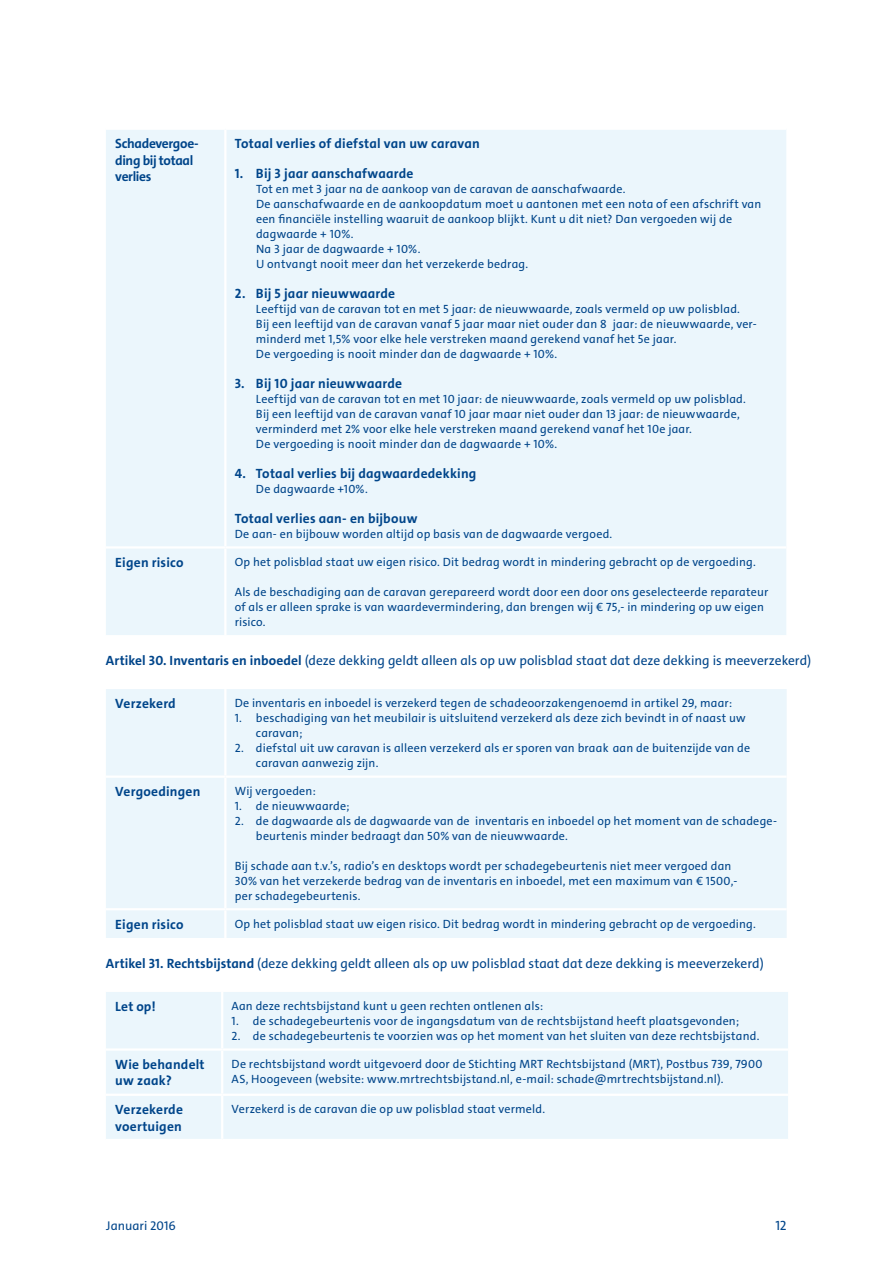
<style>
.page{position:relative;width:893px;height:1263px;background:#fff}
.page>*{position:absolute;margin:0;border:0;box-sizing:border-box;transform-origin:0 0}
.t1{font:700 13.5px/16.5px "The Sans C4 s";letter-spacing:.015em;color:#00458a}
.t2{font:13.5px "The Sans C4 s";color:#00458a}
.t3{font:700 13.5px/16.5px "The Sans C4 s";letter-spacing:-.025em;color:#00458a}
.t4{font:12.75px "The Sans C4 s";letter-spacing:-.005em;color:#00458a}
.t5{font:12px/15px "The Sans C4 s";letter-spacing:.015em;color:#00458a}
.s1{font-weight:700}
</style>
<div class="page">
<div style="left:106px;top:130px;width:680px;height:505px;background:#ebf6fc"></div>
<hr style="left:224px;top:130px;width:2px;height:416px;background:#fff">
<hr style="left:106px;top:546px;width:119px;height:3px;background:#fff">
<hr style="left:225px;top:546px;width:561px;height:3px;background:#fff">
<hr style="left:224px;top:549px;width:2px;height:86px;background:#fff">
<div style="left:106px;top:689px;width:681px;height:249px;background:#ebf6fc"></div>
<hr style="left:224px;top:689px;width:2px;height:86px;background:#fff">
<hr style="left:106px;top:775px;width:119px;height:3px;background:#fff">
<hr style="left:225px;top:775px;width:562px;height:3px;background:#fff">
<hr style="left:224px;top:778px;width:2px;height:130px;background:#fff">
<hr style="left:106px;top:908px;width:119px;height:2px;background:#fff">
<hr style="left:225px;top:908px;width:562px;height:2px;background:#fff">
<hr style="left:224px;top:910px;width:2px;height:28px;background:#fff">
<div style="left:106px;top:992px;width:682px;height:147px;background:#ebf6fc"></div>
<hr style="left:221px;top:992px;width:2px;height:56px;background:#fff">
<hr style="left:106px;top:1048px;width:116px;height:3px;background:#fff">
<hr style="left:222px;top:1048px;width:566px;height:3px;background:#fff">
<hr style="left:221px;top:1051px;width:2px;height:43px;background:#fff">
<hr style="left:106px;top:1094px;width:116px;height:2px;background:#fff">
<hr style="left:222px;top:1094px;width:566px;height:2px;background:#fff">
<hr style="left:221px;top:1096px;width:2px;height:43px;background:#fff">
<p class="t3" style="left:115px;top:135px;width:85px">Schadevergoe&shy;ding bij totaal verlies</p>
<p class="t1" style="left:235px;top:135px;width:247px">Totaal verlies of diefstal van uw caravan</p>
<p class="t1" style="left:235px;top:165px;width:180px">1. Bij 3 jaar aanschafwaarde</p>
<p class="t5" style="left:256px;top:182px;width:507px">Tot en met 3 jaar na de aankoop van de caravan de aanschafwaarde.<br>De aanschafwaarde en de aankoopdatum moet u aantonen met een nota of een afschrift van een financiële instelling waaruit de aankoop blijkt. Kunt u dit niet? Dan vergoeden wij de dagwaarde + 10%.<br>Na 3 jaar de dagwaarde + 10%.<br>U ontvangt nooit meer dan het verzekerde bedrag.</p>
<p class="t1" style="left:235px;top:285px;width:162px">2. Bij 5 jaar nieuwwaarde</p>
<p class="t5" style="left:256px;top:302px;width:502px">Leeftijd van de caravan tot en met 5 jaar: de nieuwwaarde, zoals vermeld op uw polisblad.<br>Bij een leeftijd van de caravan vanaf 5 jaar maar niet ouder dan 8 jaar: de nieuwwaarde, ver&shy;minderd met 1,5% voor elke hele verstreken maand gerekend vanaf het 5e jaar.<br>De vergoeding is nooit minder dan de dagwaarde + 10%.</p>
<p class="t1" style="left:235px;top:375px;width:169px">3. Bij 10 jaar nieuwwaarde</p>
<p class="t5" style="left:256px;top:392px;width:491px">Leeftijd van de caravan tot en met 10 jaar: de nieuwwaarde, zoals vermeld op uw polisblad.<br>Bij een leeftijd van de caravan vanaf 10 jaar maar niet ouder dan 13 jaar: de nieuwwaarde, verminderd met 2% voor elke hele verstreken maand gerekend vanaf het 10e jaar.<br>De vergoeding is nooit minder dan de dagwaarde + 10%.</p>
<p class="t1" style="left:235px;top:465px;width:243px">4. Totaal verlies bij dagwaardedekking</p>
<p class="t5" style="left:256px;top:482px;width:113px">De dagwaarde +10%.</p>
<p class="t1" style="left:235px;top:510px;width:184px">Totaal verlies aan- en bijbouw</p>
<p class="t5" style="left:235px;top:527px;width:379px">De aan- en bijbouw worden altijd op basis van de dagwaarde vergoed.</p>
<p class="t1" style="left:115px;top:554px;width:70px">Eigen risico</p>
<p class="t5" style="left:235px;top:554px;width:523px">Op het polisblad staat uw eigen risico. Dit bedrag wordt in mindering gebracht op de vergoeding.</p>
<p class="t5" style="left:235px;top:584px;width:535px">Als de beschadiging aan de caravan gerepareerd wordt door een door ons geselecteerde reparateur of als er alleen sprake is van waardevermindering, dan brengen wij € 75,- in mindering op uw eigen risico.</p>
<p class="t2" style="left:106px;top:652px;width:707px"><span class="s1">Artikel 30. Inventaris en inboedel</span> (deze dekking geldt alleen als op uw polisblad staat dat deze dekking is meeverzekerd)</p>
<p class="t1" style="left:115px;top:696px;width:62px">Verzekerd</p>
<p class="t5" style="left:235px;top:696px;width:499px">De inventaris en inboedel is verzekerd tegen de schadeoorzakengenoemd in artikel 29, maar:</p>
<p class="t5" style="left:256px;top:711px;width:491px;text-indent:-21px">1. beschadiging van het meubilair is uitsluitend verzekerd als deze zich bevindt in of naast uw caravan;</p>
<p class="t5" style="left:256px;top:741px;width:496px;text-indent:-21px">2. diefstal uit uw caravan is alleen verzekerd als er sporen van braak aan de buitenzijde van de caravan aanwezig zijn.</p>
<p class="t1" style="left:115px;top:783px;width:87px">Vergoedingen</p>
<p class="t5" style="left:235px;top:783px;width:83px">Wij vergoeden:</p>
<p class="t5" style="left:235px;top:798px;width:116px">1. de nieuwwaarde;</p>
<p class="t5" style="left:256px;top:813px;width:523px;text-indent:-21px">2. de dagwaarde als de dagwaarde van de inventaris en inboedel op het moment van de schadege&shy;beurtenis minder bedraagt dan 50% van de nieuwwaarde.</p>
<p class="t5" style="left:235px;top:858px;width:504px">Bij schade aan t.v.’s, radio’s en desktops wordt per schadegebeurtenis niet meer vergoed dan<br>30% van het verzekerde bedrag van de inventaris en inboedel, met een maximum van € 1500,- per schadegebeurtenis.</p>
<p class="t1" style="left:115px;top:916px;width:70px">Eigen risico</p>
<p class="t5" style="left:235px;top:916px;width:523px">Op het polisblad staat uw eigen risico. Dit bedrag wordt in mindering gebracht op de vergoeding.</p>
<p class="t2" style="left:106px;top:955px;width:659px"><span class="s1">Artikel 31. Rechtsbijstand</span> (deze dekking geldt alleen als op uw polisblad staat dat deze dekking is meeverzekerd)</p>
<p class="t1" style="left:115px;top:998px;width:42px">Let op!</p>
<p class="t5" style="left:232px;top:999px;width:313px">Aan deze rechtsbijstand kunt u geen rechten ontlenen als:</p>
<p class="t5" style="left:232px;top:1014px;width:509px">1. de schadegebeurtenis voor de ingangsdatum van de rechtsbijstand heeft plaatsgevonden;</p>
<p class="t5" style="left:232px;top:1029px;width:529px">2. de schadegebeurtenis te voorzien was op het moment van het sluiten van deze rechtsbijstand.</p>
<p class="t1" style="left:115px;top:1056px;width:91px">Wie behandelt uw zaak?</p>
<p class="t5" style="left:232px;top:1056px;width:532px">De rechtsbijstand wordt uitgevoerd door de Stichting MRT Rechtsbijstand (MRT), Postbus 739, 7900<br>AS, Hoogeveen (website: www.mrtrechtsbijstand.nl, e-mail: schade@mrtrechtsbijstand.nl).</p>
<p class="t1" style="left:115px;top:1101px;width:69px">Verzekerde voertuigen</p>
<p class="t5" style="left:232px;top:1101px;width:315px">Verzekerd is de caravan die op uw polisblad staat vermeld.</p>
<p class="t4" style="left:106px;top:1217px;width:71px">Januari 2016</p>
<p class="t2" style="left:775px;top:1217px;width:13px">12</p>
</div>
